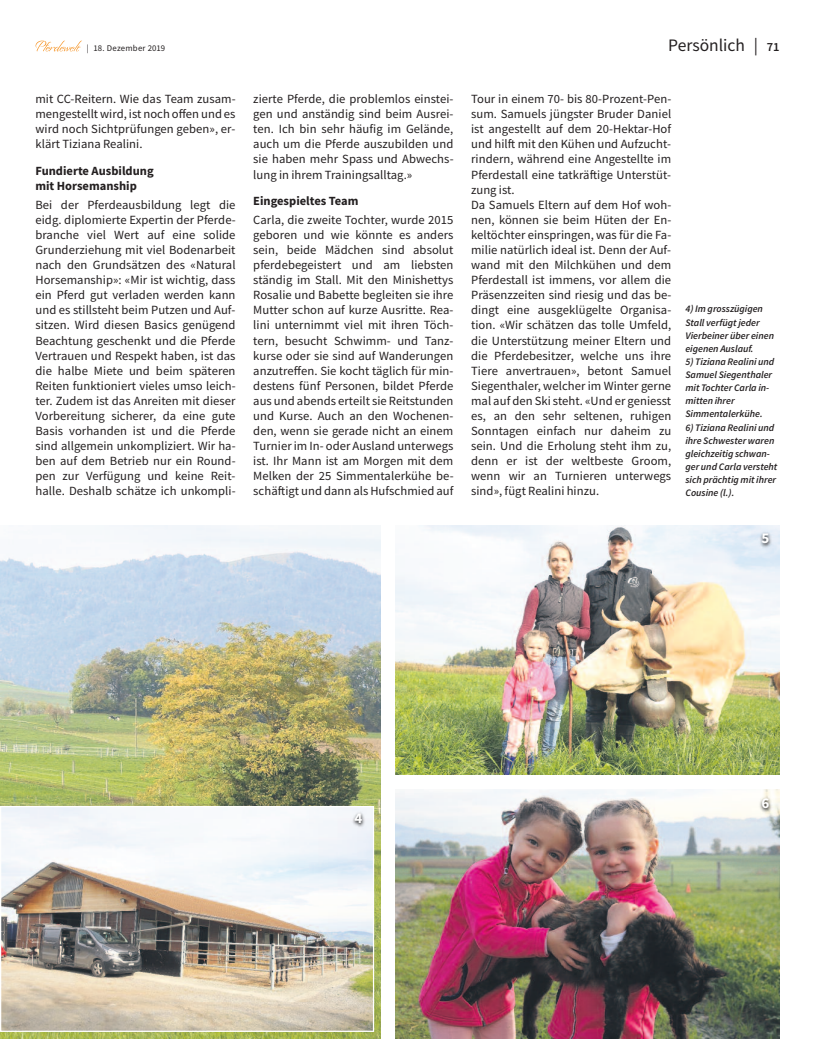
<style>
.page{position:relative;width:815px;height:1063px;background:#fff}
.page>*{position:absolute;margin:0;border:0;box-sizing:border-box;transform-origin:0 0}
.t1{font:17.5px "Source Sans Pro";color:#231f20}
.t2{font:700 15px "Source Sans Pro";color:#fff}
.t3{font:12.5px/15.1px "Source Sans Pro";letter-spacing:.005em;color:#231f20;text-align:justify}
.t4{font:700 12.5px/15.1px "Source Sans Pro";color:#231f20}
.t5{font:italic 600 10px/13.1px "Source Sans Pro";color:#231f20}
.t6{font:8.75px "Source Sans Pro";letter-spacing:.025em;color:#231f20}
.s1{font-weight:600;font-size:12.5px}
</style>
<div class="page">
<svg style="left:36px;top:41px;width:46px;height:10px"></svg>
<img style="left:0;top:526px;width:380px;height:512px">
<img style="left:396px;top:789px;width:384px;height:249px">
<img style="left:396px;top:526px;width:384px;height:248px">
<img style="left:2px;top:808px;width:370px;height:222px">
<div style="left:0;top:806px;width:374px;height:226px;border:1px solid #fff"></div>
<img style="left:343px;top:805px;width:38px;height:45px">
<img style="left:750px;top:525px;width:30px;height:45px">
<img style="left:750px;top:790px;width:30px;height:45px">
<p class="t6" style="left:87px;top:43px;width:80px">| 18. Dezember 2019</p>
<h1 class="t1" style="left:668px;top:34px;width:113px">Persönlich | <span class="s1">71</span></h1>
<p class="t3" style="left:35px;top:91px;width:202px">mit CC-Reitern. Wie das Team zusam&shy;mengestellt wird, ist noch offen und es wird noch Sichtprüfungen geben», er&shy;klärt Tiziana Realini.</p>
<p class="t4" style="left:35px;top:163px;width:120px">Fundierte Ausbildung mit Horsemanship</p>
<p class="t3" style="left:35px;top:197px;width:202px">Bei der Pferdeausbildung legt die eidg. diplomierte Expertin der Pferde&shy;branche viel Wert auf eine solide Grunderziehung mit viel Bodenarbeit nach den Grundsätzen des «Natural Horsemanship»: «Mir ist wichtig, dass ein Pferd gut verladen werden kann und es stillsteht beim Putzen und Auf&shy;sitzen. Wird diesen Basics genügend Beachtung geschenkt und die Pferde Vertrauen und Respekt haben, ist das die halbe Miete und beim späteren Reiten funktioniert vieles umso leich&shy;ter. Zudem ist das Anreiten mit dieser Vorbereitung sicherer, da eine gute Basis vorhanden ist und die Pferde sind allgemein unkompliziert. Wir ha&shy;ben auf dem Betrieb nur ein Round&shy;pen zur Verfügung und keine Reit&shy;halle. Deshalb schätze ich unkompli-</p>
<p class="t3" style="left:253px;top:91px;width:202px">zierte Pferde, die problemlos einstei&shy;gen und anständig sind beim Ausrei&shy;ten. Ich bin sehr häufig im Gelände, auch um die Pferde auszubilden und sie haben mehr Spass und Abwechs&shy;lung in ihrem Trainingsalltag.»</p>
<p class="t4" style="left:253px;top:193px;width:107px">Eingespieltes Team</p>
<p class="t3" style="left:253px;top:212px;width:202px">Carla, die zweite Tochter, wurde 2015 geboren und wie könnte es anders sein, beide Mädchen sind absolut pferdebegeistert und am liebsten ständig im Stall. Mit den Minishettys Rosalie und Babette begleiten sie ihre Mutter schon auf kurze Ausritte. Rea&shy;lini unternimmt viel mit ihren Töch&shy;tern, besucht Schwimm- und Tanz&shy;kurse oder sie sind auf Wanderungen anzutreffen. Sie kocht täglich für min&shy;destens fünf Personen, bildet Pferde aus und abends erteilt sie Reitstunden und Kurse. Auch an den Wochenen&shy;den, wenn sie gerade nicht an einem Turnier im In- oder Ausland unterwegs ist. Ihr Mann ist am Morgen mit dem Melken der 25 Simmentalerkühe be&shy;schäftigt und dann alsHufschmied auf</p>
<p class="t3" style="left:471px;top:91px;width:202px;text-align:left">Tour in einem 70- bis 80-Prozent-Pen&shy;sum. Samuels jüngster Bruder Daniel ist angestellt auf dem 20-Hektar-Hof und hilft mit den Kühen und Aufzucht&shy;rindern, während eine Angestellte im Pferdestall eine tatkräftige Unterstüt&shy;zung ist.<br>Da Samuels Eltern auf dem Hof woh&shy;nen, können sie beim Hüten der En&shy;keltöchter einspringen, was für die Fa&shy;milie natürlich ideal ist. Denn der Auf&shy;wand mit den Milchkühen und dem Pferdestall ist immens, vor allem die Präsenzzeiten sind riesig und das be&shy;dingt eine ausgeklügelte Organisa&shy;tion. «Wir schätzen das tolle Umfeld, die Unterstützung meiner Eltern und die Pferdebesitzer, welche uns ihre Tiere anvertrauen», betont Samuel Siegenthaler, welcher im Winter gerne mal auf den Ski steht. «Und er geniesst es, an den sehr seltenen, ruhigen Sonntagen einfach nur daheim zu sein. Und die Erholung steht ihm zu, denn er ist der weltbeste Groom, wenn wir an Turnieren unterwegs sind», fügt Realini hinzu.</p>
<p class="t5" style="left:685px;top:302px;width:90px">4) Im grosszügigen<br>Stall verfügtjeder<br>Vierbeiner über einen eigenen Auslauf.</p>
<p class="t5" style="left:685px;top:355px;width:90px">5) Tiziana Realini und<br>Samuel Siegenthaler mit Tochter Carla in&shy;mitten ihrer<br>Simmentalerkühe.</p>
<p class="t5" style="left:685px;top:420px;width:94px">6) Tiziana Realini und ihre Schwester waren gleichzeitig schwan&shy;ger und Carla versteht sich prächtig mit ihrer<br>Cousine (l.).</p>
<p class="t2" style="left:761px;top:528px;width:9px">5</p>
<p class="t2" style="left:355px;top:808px;width:9px">4</p>
<p class="t2" style="left:761px;top:793px;width:9px">6</p>
</div>
